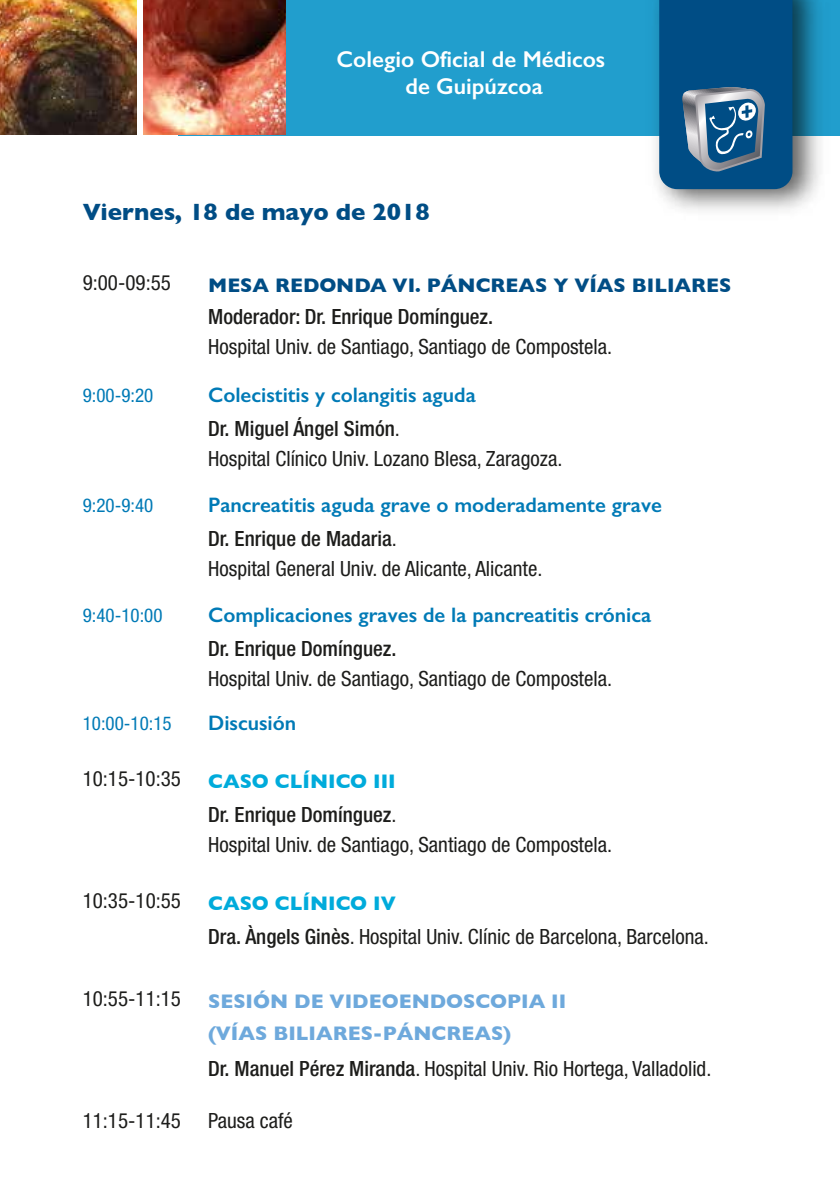
<style>
.page{position:relative;width:840px;height:1191px;background:#fff}
.page>*{position:absolute;margin:0;border:0;box-sizing:border-box;transform-origin:0 0}
.t1{font:700 24px "Gill Sans";color:#004d85}
.t2{font:600 23px/27px "Gill Sans";color:#fff;text-align:center}
.t3{font:condensed 21px/30px "Helvetica Neue LT Std";color:#1d1d1b}
.t4{font:600 21px "Gill Sans";color:#007ab6}
.t5{font:500 condensed 21px "Helvetica Neue LT Std";color:#1d1d1b}
.t6{font:700 20px/32px "Gill Sans";color:#6ea9dc}
.t7{font:700 20px "Gill Sans";color:#004d85}
.t8{font:700 20px "Gill Sans";color:#00abdb}
.t9{font:condensed 19px "Helvetica Neue LT Std";color:#007ab6}
.s1{font-weight:500}
</style>
<div class="page">
<div style="left:178px;top:0;width:661px;height:135px;background:#219ecd"></div>
<img style="left:0;top:0;width:137px;height:135px">
<img style="left:143px;top:0;width:143px;height:135px">
<img style="left:640px;top:0;width:193px;height:211px">
<svg style="left:659px;top:0;width:133px;height:189px;background:#1a5c8c"></svg>
<p class="t2" style="left:336px;top:45px;width:270px">Colegio Oficial de Médicos de Guipúzcoa</p>
<p class="t1" style="left:83px;top:193px;width:348px">Viernes, 18 de mayo de 2018</p>
<p class="t3" style="left:83px;top:267px;width:90px">9:00-09:55</p>
<p class="t7" style="left:208px;top:269px;width:524px">MESA REDONDA VI. PÁNCREAS Y VÍAS BILIARES</p>
<p class="t5" style="left:208px;top:304px;width:286px">Moderador: Dr. Enrique Domínguez.</p>
<p class="t3" style="left:208px;top:331px;width:405px">Hospital Univ. de Santiago, Santiago de Compostela.</p>
<p class="t9" style="left:83px;top:384px;width:72px">9:00-9:20</p>
<p class="t4" style="left:208px;top:382px;width:269px">Colecistitis y colangitis aguda</p>
<p class="t3" style="left:208px;top:413px;width:355px"><span class="s1">Dr. Miguel Ángel Simón</span>.<br>Hospital Clínico Univ. Lozano Blesa, Zaragoza.</p>
<p class="t9" style="left:83px;top:494px;width:72px">9:20-9:40</p>
<p class="t4" style="left:208px;top:492px;width:455px">Pancreatitis aguda grave o moderadamente grave</p>
<p class="t3" style="left:208px;top:523px;width:335px"><span class="s1">Dr. Enrique de Madaria</span>.<br>Hospital General Univ. de Alicante, Alicante.</p>
<p class="t9" style="left:83px;top:604px;width:81px">9:40-10:00</p>
<p class="t4" style="left:208px;top:602px;width:444px">Complicaciones graves de la pancreatitis crónica</p>
<p class="t5" style="left:208px;top:636px;width:190px">Dr. Enrique Domínguez.</p>
<p class="t3" style="left:208px;top:663px;width:405px">Hospital Univ. de Santiago, Santiago de Compostela.</p>
<p class="t9" style="left:83px;top:712px;width:90px">10:00-10:15</p>
<p class="t4" style="left:208px;top:710px;width:90px">Discusión</p>
<p class="t3" style="left:83px;top:763px;width:100px">10:15-10:35</p>
<p class="t8" style="left:208px;top:765px;width:189px">CASO CLÍNICO III</p>
<p class="t3" style="left:208px;top:799px;width:405px"><span class="s1">Dr. Enrique Domínguez</span>.<br>Hospital Univ. de Santiago, Santiago de Compostela.</p>
<p class="t3" style="left:83px;top:885px;width:100px">10:35-10:55</p>
<p class="t8" style="left:208px;top:887px;width:189px">CASO CLÍNICO IV</p>
<p class="t3" style="left:208px;top:921px;width:502px"><span class="s1">Dra. Àngels Ginès</span>. Hospital Univ. Clínic de Barcelona, Barcelona.</p>
<p class="t3" style="left:83px;top:983px;width:100px">10:55-11:15</p>
<p class="t6" style="left:208px;top:985px;width:359px">SESIÓN DE VIDEOENDOSCOPIA II (VÍAS BILIARES-PÁNCREAS)</p>
<p class="t3" style="left:208px;top:1053px;width:504px"><span class="s1">Dr. Manuel Pérez Miranda</span>. Hospital Univ. Rio Hortega, Valladolid.</p>
<p class="t3" style="left:83px;top:1105px;width:100px">11:15-11:45</p>
<p class="t3" style="left:208px;top:1105px;width:86px">Pausa café</p>
</div>
